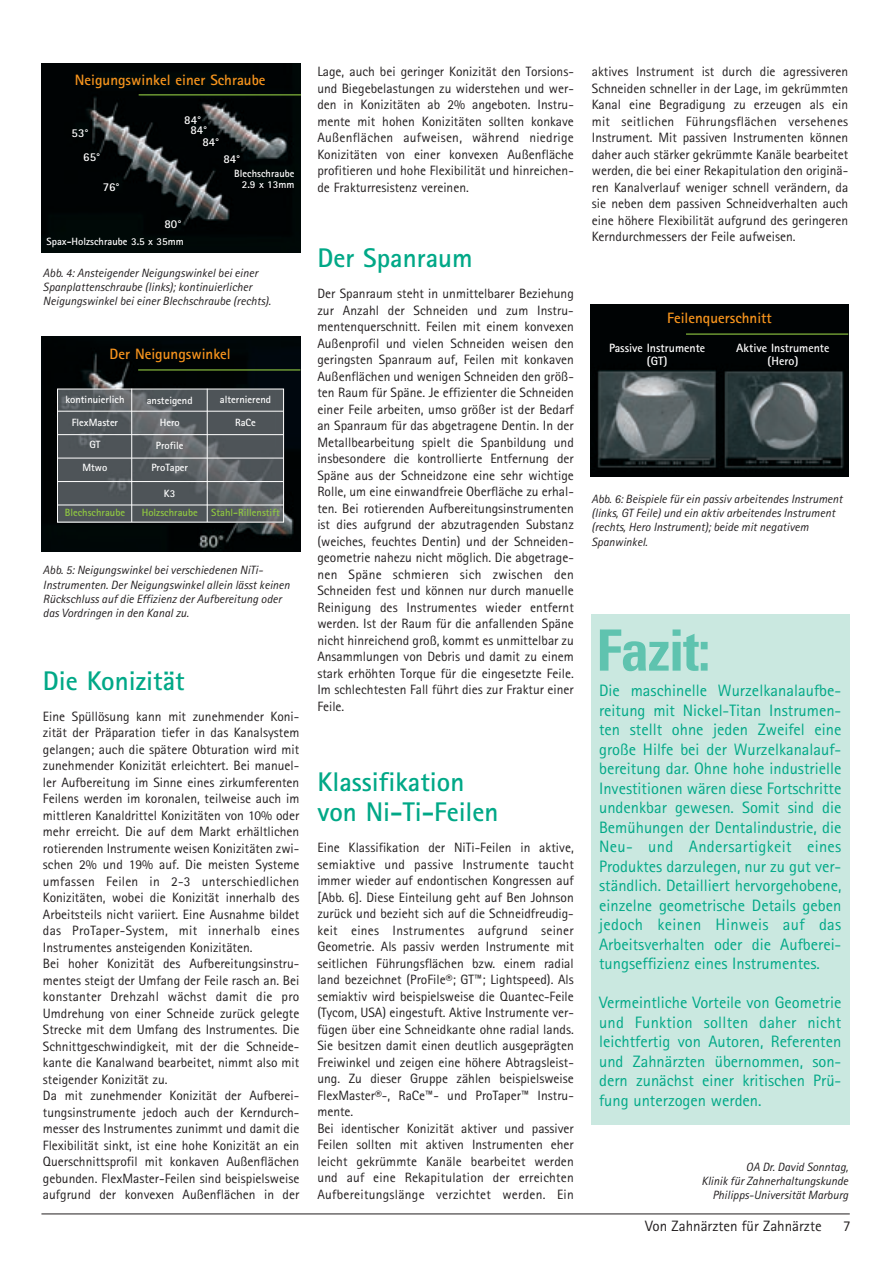
<style>
.page{position:relative;width:893px;height:1263px;background:#fff}
.page>*{position:absolute;margin:0;border:0;box-sizing:border-box;transform-origin:0 0}
.t1{font:700 condensed 57px "Univers";letter-spacing:-.02em;color:#5fc3af}
.t2{font:700 27px/30px "Rotis Sans Serif";color:#00a887}
.t3{font:16.5px/19.5px "Rotis Sans Serif";color:#00a887;text-align:justify}
.t4{font:700 15px "Rotis Sans Serif";color:#f7941d}
.t5{font:15px "Rotis Sans Serif";color:#231f20}
.t6{font:13.5px/16.5px "Rotis Sans Serif";color:#231f20;text-align:justify}
.t7{font:italic 12px/14.4px "Rotis Sans Serif";color:#231f20}
.t8{font:700 12px/12.8px "Rotis Sans Serif";color:#fff;text-align:center}
.t9{font:700 10.5px/22.5px "Rotis Sans Serif";color:#fff;text-align:center}
.t10{font:700 10.5px "Rotis Sans Serif";color:#90c841}
</style>
<div class="page">
<hr style="left:41px;top:1214px;width:808px;height:1px;background:#231f20">
<img style="left:590px;top:305px;width:258px;height:172px">
<img style="left:42px;top:64px;width:259px;height:189px">
<img style="left:41px;top:337px;width:259px;height:214px">
<hr style="left:686px;top:334px;width:162px;height:1px;background:#90c841">
<hr style="left:139px;top:94px;width:162px;height:1px;background:#90c841">
<hr style="left:138px;top:369px;width:162px;height:2px;background:#90c841">
<img style="left:59px;top:391px;width:223px;height:129px">
<div style="left:57px;top:389px;width:227px;height:133px;border:1px solid #fff"></div>
<hr style="left:131px;top:389px;width:1px;height:133px;background:#fff">
<hr style="left:207px;top:389px;width:1px;height:133px;background:#fff">
<hr style="left:57px;top:411px;width:226px;height:1px;background:#fff">
<hr style="left:57px;top:434px;width:226px;height:1px;background:#fff">
<hr style="left:57px;top:458px;width:226px;height:1px;background:#fff">
<hr style="left:57px;top:481px;width:226px;height:1px;background:#fff">
<hr style="left:57px;top:505px;width:226px;height:1px;background:#fff">
<div style="left:591px;top:614px;width:258px;height:511px;background:#cae8e0"></div>
<p class="t4" style="left:75px;top:75px;width:192px">Neigungswinkel einer Schraube</p>
<p class="t8" style="left:72px;top:127px;width:19px">53°</p>
<p class="t8" style="left:184px;top:114px;width:19px">84°</p>
<p class="t8" style="left:190px;top:125px;width:19px">84°</p>
<p class="t8" style="left:202px;top:137px;width:19px">84°</p>
<p class="t8" style="left:83px;top:152px;width:19px">65°</p>
<p class="t8" style="left:223px;top:154px;width:19px">84°</p>
<p class="t8" style="left:103px;top:182px;width:19px">76°</p>
<p class="t8" style="left:164px;top:219px;width:19px">80°</p>
<p class="t9" style="left:47px;top:232px;width:139px">Spax-Holzschraube 3.5 x 35mm</p>
<p class="t9" style="left:234px;top:170px;width:62px;line-height:10.5px;text-align:right">Blechschraube<br>2.9 x 13mm</p>
<p class="t7" style="left:43px;top:267px;width:229px">Abb. 4: Ansteigender Neigungswinkel bei einer<br>Spanplattenschraube (links); kontinuierlicher<br>Neigungswinkel bei einer Blechschraube (rechts).</p>
<p class="t4" style="left:110px;top:348px;width:123px">Der Neigungswinkel</p>
<p class="t9" style="left:65px;top:390px;width:61px">kontinuierlich<br>FlexMaster<br>GT<br>Mtwo</p>
<p class="t10" style="left:65px;top:509px;width:62px">Blechschraube</p>
<p class="t9" style="left:147px;top:390px;width:47px">ansteigend<br>Hero<br>Profile<br>ProTaper</p>
<p class="t9" style="left:164px;top:483px;width:13px">K3</p>
<p class="t10" style="left:142px;top:509px;width:57px">Holzschraube</p>
<p class="t9" style="left:220px;top:389px;width:53px">alternierend<br>RaCe</p>
<p class="t10" style="left:211px;top:508px;width:70px">Stahl-Rillenstift</p>
<p class="t7" style="left:43px;top:564px;width:248px">Abb. 5: Neigungswinkel bei verschiedenen NiTi-Instrumenten. Der Neigungswinkel allein lässt keinen Rückschluss auf die Effizienz der Aufbereitung oder das Vordringen in den Kanal zu.</p>
<h2 class="t2" style="left:43px;top:668px;width:143px">Die Konizität</h2>
<p class="t6" style="left:43px;top:709px;width:258px;text-align:left">Eine Spüllösung kann mit zunehmender Koni&shy;zität der Präparation tiefer in das Kanalsystem gelangen; auch die spätere Obturation wird mit zunehmender Konizität erleichtert. Bei manuel&shy;ler Aufbereitung im Sinne eines zirkumferenten Feilens werden im koronalen, teilweise auch im mittleren Kanaldrittel Konizitäten von 10% oder mehr erreicht. Die auf dem Markt erhältlichen rotierenden Instrumente weisen Konizitäten zwi&shy;schen 2% und 19% auf. Die meisten Systeme umfassen Feilen in 2-3 unterschiedlichen Konizitäten, wobei die Konizität innerhalb des Arbeitsteils nicht variiert. Eine Ausnahme bildet das ProTaper-System, mit innerhalb eines Instrumentes ansteigenden Konizitäten.<br>Bei hoher Konizität des Aufbereitungsinstru&shy;mentes steigt der Umfang der Feile rasch an. Bei konstanter Drehzahl wächst damit die pro Umdrehung von einer Schneide zurück gelegte Strecke mit dem Umfang des Instrumentes. Die Schnittgeschwindigkeit, mit der die Schneide&shy;kante die Kanalwand bearbeitet, nimmt also mit steigender Konizität zu.<br>Da mit zunehmender Konizität der Aufberei&shy;tungsinstrumente jedoch auch der Kerndurch&shy;messer des Instrumentes zunimmt und damit die Flexibilität sinkt, ist eine hohe Konizität an ein Querschnittsprofil mit konkaven Außenflächen gebunden. FlexMaster-Feilen sind beispielsweise aufgrund der konvexen Außenflächen in der</p>
<p class="t6" style="left:317px;top:65px;width:258px">Lage, auch bei geringer Konizität den Torsions&shy;und Biegebelastungen zu widerstehen und wer&shy;den in Konizitäten ab 2% angeboten. Instru&shy;mente mit hohen Konizitäten sollten konkave Außenflächen aufweisen, während niedrige Konizitäten von einer konvexen Außenfläche profitieren und hohe Flexibilität und hinreichen&shy;de Frakturresistenz vereinen.</p>
<h2 class="t2" style="left:317px;top:246px;width:157px">Der Spanraum</h2>
<p class="t6" style="left:317px;top:287px;width:258px">Der Spanraum steht in unmittelbarer Beziehung zur Anzahl der Schneiden und zum Instru&shy;mentenquerschnitt. Feilen mit einem konvexen Außenprofil und vielen Schneiden weisen den geringsten Spanraum auf, Feilen mit konkaven Außenflächen und wenigen Schneiden den größ&shy;ten Raum für Späne. Je effizienter die Schneiden einer Feile arbeiten, umso größer ist der Bedarf an Spanraum für das abgetragene Dentin. In der Metallbearbeitung spielt die Spanbildung und insbesondere die kontrollierte Entfernung der Späne aus der Schneidzone eine sehr wichtige Rolle, um eine einwandfreie Oberfläche zu erhal&shy;ten. Bei rotierenden Aufbereitungsinstrumenten ist dies aufgrund der abzutragenden Substanz (weiches, feuchtes Dentin) und der Schneiden&shy;geometrie nahezu nicht möglich. Die abgetrage&shy;nen Späne schmieren sich zwischen den Schneiden fest und können nur durch manuelle Reinigung des Instrumentes wieder entfernt werden. Ist der Raum für die anfallenden Späne nicht hinreichend groß, kommt es unmittelbar zu Ansammlungen von Debris und damit zu einem stark erhöhten Torque für die eingesetzte Feile.<br>Im schlechtesten Fall führt dies zur Fraktur einer Feile.</p>
<h2 class="t2" style="left:317px;top:770px;width:183px">Klassifikation von Ni-Ti-Feilen</h2>
<p class="t6" style="left:317px;top:841px;width:258px;text-align:left">Eine Klassifikation der NiTi-Feilen in aktive, semiaktive und passive Instrumente taucht immer wieder auf endontischen Kongressen auf [Abb. 6]. Diese Einteilung geht auf Ben Johnson zurück und bezieht sich auf die Schneidfreudig&shy;keit eines Instrumentes aufgrund seiner Geometrie. Als passiv werden Instrumente mit seitlichen Führungsflächen bzw. einem radial land bezeichnet (ProFile®; GT™; Lightspeed). Als semiaktiv wird beispielsweise die Quantec-Feile (Tycom, USA) eingestuft. Aktive Instrumente ver&shy;fügen über eine Schneidkante ohne radial lands.<br>Sie besitzen damit einen deutlich ausgeprägten Freiwinkel und zeigen eine höhere Abtragsleist&shy;ung. Zu dieser Gruppe zählen beispielsweise FlexMaster®-, RaCe™- und ProTaper™ Instru&shy;mente.<br>Bei identischer Konizität aktiver und passiver Feilen sollten mit aktiven Instrumenten eher leicht gekrümmte Kanäle bearbeitet werden und auf eine Rekapitulation der erreichten Aufbereitungslänge verzichtet werden. Ein</p>
<p class="t6" style="left:592px;top:65px;width:258px">aktives Instrument ist durch die agressiveren Schneiden schneller in der Lage, im gekrümmten Kanal eine Begradigung zu erzeugen als ein mit seitlichen Führungsflächen versehenes Instrument. Mit passiven Instrumenten können daher auch stärker gekrümmte Kanäle bearbeitet werden, die bei einer Rekapitulation den originä&shy;ren Kanalverlauf weniger schnell verändern, da sie neben dem passiven Schneidverhalten auch eine höhere Flexibilität aufgrund des geringeren Kerndurchmessers der Feile aufweisen.</p>
<p class="t4" style="left:667px;top:312px;width:106px">Feilenquerschnitt</p>
<p class="t8" style="left:609px;top:343px;width:98px">Passive Instrumente (GT)</p>
<p class="t8" style="left:736px;top:343px;width:95px">Aktive Instrumente (Hero)</p>
<p class="t7" style="left:591px;top:493px;width:252px">Abb. 6: Beispiele für ein passiv arbeitendes Instrument (links, GT Feile) und ein aktiv arbeitendes Instrument (rechts, Hero Instrument); beide mit negativem Spanwinkel.</p>
<h1 class="t1" style="left:596px;top:629px;width:115px">Fazit:</h1>
<p class="t3" style="left:599px;top:683px;width:244px">Die maschinelle Wurzelkanalaufbe&shy;reitung mit Nickel-Titan Instrumen&shy;ten stellt ohne jeden Zweifel eine große Hilfe bei der Wurzelkanalauf&shy;bereitung dar. Ohne hohe industrielle Investitionen wären diese Fortschritte undenkbar gewesen. Somit sind die Bemühungen der Dentalindustrie, die Neu- und Andersartigkeit eines Produktes darzulegen, nur zu gut ver&shy;ständlich. Detailliert hervorgehobene, einzelne geometrische Details geben jedoch keinen Hinweis auf das Arbeitsverhalten oder die Aufberei&shy;tungseffizienz eines Instrumentes.</p>
<p class="t3" style="left:599px;top:995px;width:244px">Vermeintliche Vorteile von Geometrie und Funktion sollten daher nicht leichtfertig von Autoren, Referenten und Zahnärzten übernommen, son&shy;dern zunächst einer kritischen Prü&shy;fung unterzogen werden.</p>
<p class="t7" style="left:701px;top:1160px;width:148px;text-align:right">OA Dr. David Sonntag,<br>Klinik für Zahnerhaltungskunde<br>Philipps-Universität Marburg</p>
<p class="t5" style="left:645px;top:1221px;width:178px">Von Zahnärzten für Zahnärzte</p>
<p class="t5" style="left:843px;top:1221px;width:9px">7</p>
</div>
